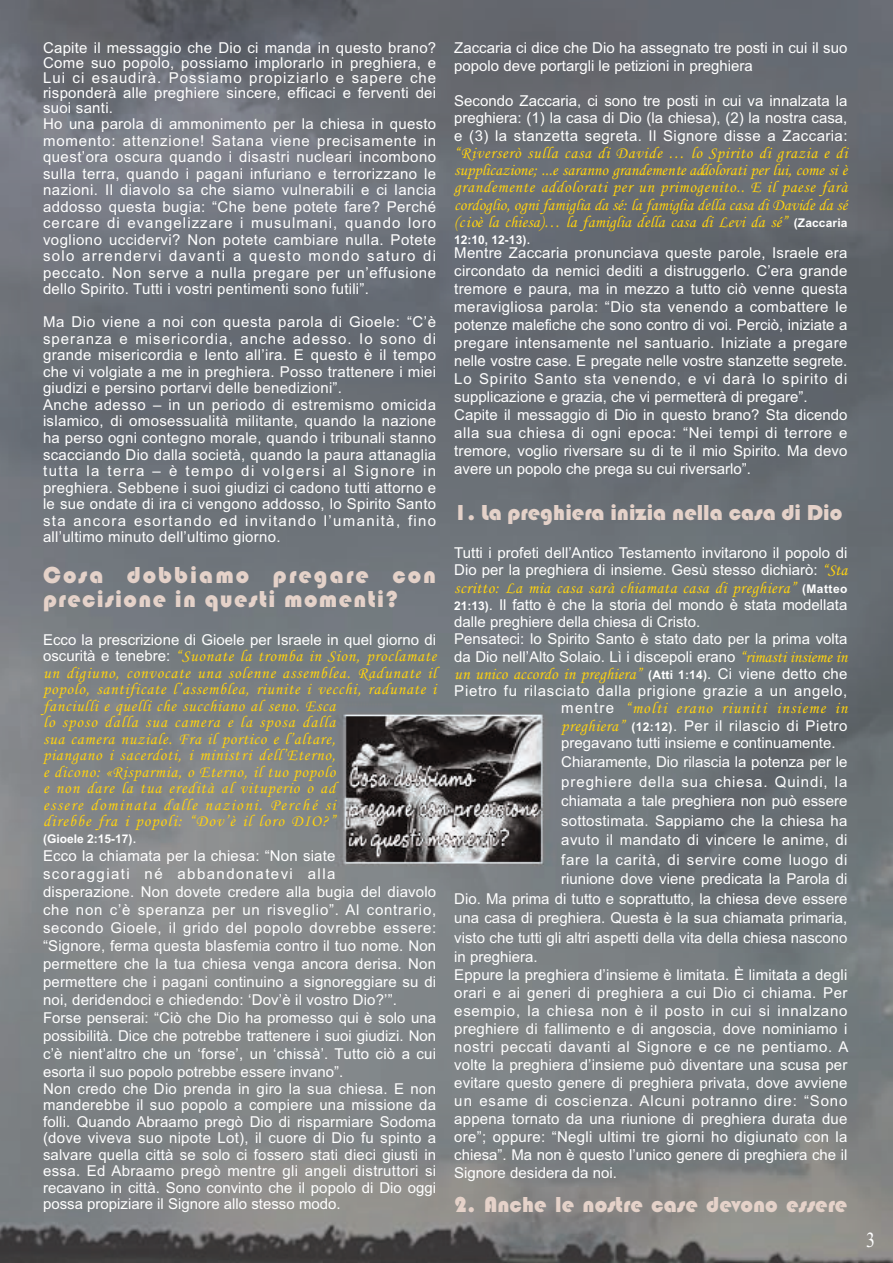
<style>
.page{position:relative;width:893px;height:1263px;background:#fff}
.page>*{position:absolute;margin:0;border:0;box-sizing:border-box;transform-origin:0 0}
.t1{font:24px/24px "Bauhaus 93";letter-spacing:.055em;color:#e5d2c9}
.t2{font:22.5px "Bauhaus 93";color:#e5d2c9}
.t3{font:21.6px "Times New Roman";color:#fff;scale:.83 1}
.t4{font:16.5px/16.5px "Monotype Corsiva";letter-spacing:.045em;color:#fed20f}
.t5{font:16.5px "Monotype Corsiva";letter-spacing:.01em;color:#fed20f}
.t6{font:16.5px "Monotype Corsiva";letter-spacing:.065em;color:#fed20f}
.t7{font:15px/18px "Arial";letter-spacing:.015em;color:#fff}
.t8{font:15px "Arial";letter-spacing:.045em;color:#fff}
.t9{font:15px "Arial";letter-spacing:.06em;color:#fff}
.t10{font:700 12px "Arial";color:#fff}
.s1{font-family:"Arial";font-size:15px;color:#fff}
.s2{font-weight:400;font-size:15px}
.s3{font-family:"Arial";font-weight:700;font-size:12px;color:#fff}
.s4{font-family:"Monotype Corsiva";font-size:16.5px;color:#fed20f}
.s5{font-weight:700;font-size:12px}
</style>
<div class="page">
<img style="left:0;top:0;width:893px;height:1263px">
<p class="t7" style="left:43px;top:40px;width:395px;line-height:15px;text-align:justify">Capite il messaggio che Dio ci manda in questo brano?<br>Come suo popolo, possiamo implorarlo in preghiera, e Lui ci esaudirà. Possiamo propiziarlo e sapere che risponderà alle preghiere sincere, efficaci e ferventi dei suoi santi.</p>
<p class="t7" style="left:43px;top:116px;width:395px;line-height:16.5px;text-align:justify">Ho una parola di ammonimento per la chiesa in questo momento: attenzione! Satana viene precisamente in quest’ora oscura quando i disastri nucleari incombono sulla terra, quando i pagani infuriano e terrorizzano le nazioni. Il diavolo sa che siamo vulnerabili e ci lancia addosso questa bugia: “Che bene potete fare? Perché cercare di evangelizzare i musulmani, quando loro vogliono uccidervi? Non potete cambiare nulla. Potete solo arrendervi davanti a questo mondo saturo di peccato. Non serve a nulla pregare per un’effusione dello Spirito. Tutti i vostri pentimenti sono futili”.</p>
<p class="t7" style="left:43px;top:314px;width:395px;line-height:16.5px">Ma Dio viene a noi con questa parola di Gioele: “C’è speranza e misericordia, anche adesso. Io sono di grande misericordia e lento all’ira. E questo è il tempo che vi volgiate a me in preghiera. Posso trattenere i miei giudizi e persino portarvi delle benedizioni”.<br>Anche adesso – in un periodo di estremismo omicida islamico, di omosessualità militante, quando la nazione ha perso ogni contegno morale, quando i tribunali stanno scacciando Dio dalla società, quando la paura attanaglia tutta la terra – è tempo di volgersi al Signore in preghiera. Sebbene i suoi giudizi ci cadono tutti attorno e le sue ondate di ira ci vengono addosso, lo Spirito Santo sta ancora esortando ed invitando l’umanità, fino all’ultimo minuto dell’ultimo giorno.</p>
<h1 class="t1" style="left:43px;top:562px;width:395px">Cosa dobbiamo pregare con precisione in questi momenti?</h1>
<p class="t7" style="left:43px;top:631px;width:395px">Ecco la prescrizione di Gioele per Israele in quel giorno di</p>
<p class="t4" style="left:43px;top:647px;width:395px"><span class="s1">oscurità e tenebre:</span> “Suonate la tromba in Sion, proclamate un digiuno, convocate una solenne assemblea. Radunate il popolo, santificate l’assemblea, riunite i vecchi, radunate i fanciulli e quelli che succhiano al seno. Esca<br>lo sposo dalla sua camera e la sposa dalla<br>sua camera nuziale. Fra il portico e l’altare,<br>piangano i sacerdoti, i ministri dell’Eterno,<br>e dicono: «Risparmia, o Eterno, il tuo popolo<br>e non dare la tua eredità al vituperio o ad<br>essere dominata dalle nazioni. Perché si<br>direbbe fra i popoli: “Dov’è il loro DIO?”</p>
<p class="t10" style="left:43px;top:832px;width:95px">(Gioele 2:15-17)<span class="s2">.</span></p>
<p class="t7" style="left:43px;top:847px;width:395px">Ecco la chiamata per la chiesa: “Non siate<br>scoraggiati né abbandonatevi alla<br>disperazione. Non dovete credere alla bugia del diavolo che non c’è speranza per un risveglio”. Al contrario, secondo Gioele, il grido del popolo dovrebbe essere: “Signore, ferma questa blasfemia contro il tuo nome. Non permettere che la tua chiesa venga ancora derisa. Non permettere che i pagani continuino a signoreggiare su di noi, deridendoci e chiedendo: ‘Dov’è il vostro Dio?’”.<br>Forse penserai: “Ciò che Dio ha promesso qui è solo una possibilità. Dice che potrebbe trattenere i suoi giudizi. Non c’è nient’altro che un ‘forse’, un ‘chissà’. Tutto ciò a cui esorta il suo popolo potrebbe essere invano”.</p>
<p class="t7" style="left:43px;top:1080px;width:395px;line-height:16.5px;text-align:justify">Non credo che Dio prenda in giro la sua chiesa. E non manderebbe il suo popolo a compiere una missione da folli. Quando Abraamo pregò Dio di risparmiare Sodoma (dove viveva suo nipote Lot), il cuore di Dio fu spinto a salvare quella città se solo ci fossero stati dieci giusti in essa. Ed Abraamo pregò mentre gli angeli distruttori si recavano in città. Sono convinto che il popolo di Dio oggi possa propiziare il Signore allo stesso modo.</p>
<p class="t7" style="left:454px;top:39px;width:395px">Zaccaria ci dice che Dio ha assegnato tre posti in cui il suo popolo deve portargli le petizioni in preghiera</p>
<p class="t7" style="left:454px;top:92px;width:395px;line-height:17.2px;text-align:justify">Secondo Zaccaria, ci sono tre posti in cui va innalzata la preghiera: (1) la casa di Dio (la chiesa), (2) la nostra casa, e (3) la stanzetta segreta. Il Signore disse a Zaccaria:</p>
<p class="t4" style="left:454px;top:144px;width:395px;line-height:17.2px;text-align:justify">“Riverserò sulla casa di Davide … lo Spirito di grazia e di supplicazione; ...e saranno grandemente addolorati per lui, come si è grandemente addolorati per un primogenito.. E il paese farà cordoglio, ogni famiglia da sé: la famiglia della casa di Davide da sé (cioè la chiesa)… la famiglia della casa di Levi da sé” <span class="s3">(Zaccaria</span></p>
<p class="t10" style="left:454px;top:233px;width:78px">12:10, 12-13)<span class="s2">.</span></p>
<p class="t7" style="left:454px;top:244px;width:395px">Mentre Zaccaria pronunciava queste parole, Israele era circondato da nemici dediti a distruggerlo. C’era grande tremore e paura, ma in mezzo a tutto ciò venne questa meravigliosa parola: “Dio sta venendo a combattere le potenze malefiche che sono contro di voi. Perciò, iniziate a pregare intensamente nel santuario. Iniziate a pregare nelle vostre case. E pregate nelle vostre stanzette segrete.<br>Lo Spirito Santo sta venendo, e vi darà lo spirito di supplicazione e grazia, che vi permetterà di pregare”.<br>Capite il messaggio di Dio in questo brano? Sta dicendo alla sua chiesa di ogni epoca: “Nei tempi di terrore e tremore, voglio riversare su di te il mio Spirito. Ma devo avere un popolo che prega su cui riversarlo”.</p>
<h2 class="t2" style="left:454px;top:499px;width:389px">1. La preghiera inizia nella casa di Dio</h2>
<p class="t7" style="left:454px;top:544px;width:395px;line-height:17.2px">Tutti i profeti dell’Antico Testamento invitarono il popolo di<br>Dio per la preghiera di insieme. Gesù stesso dichiarò: <span class="s4">“Sta</span></p>
<p class="t4" style="left:454px;top:579px;width:395px">scritto: La mia casa sarà chiamata casa di preghiera” <span class="s3">(Matteo</span></p>
<p class="t7" style="left:454px;top:596px;width:395px;line-height:17.2px"><span class="s5">21:13)</span>. Il fatto è che la storia del mondo è stata modellata dalle preghiere della chiesa di Cristo.<br>Pensateci: lo Spirito Santo è stato dato per la prima volta da Dio nell’Alto Solaio. Lì i discepoli erano <span class="s4">“rimasti insieme in</span></p>
<p class="t5" style="left:454px;top:663px;width:395px">un unico accordo in preghiera” <span class="s3">(Atti 1:14)</span><span class="s1">. Ci viene detto che</span></p>
<p class="t8" style="left:454px;top:682px;width:395px">Pietro fu rilasciato dalla prigione grazie a un angelo,</p>
<p class="t6" style="left:561px;top:698px;width:288px"><span class="s1">mentre</span> “molti erano riuniti insieme in</p>
<p class="t7" style="left:561px;top:717px;width:288px;line-height:17.2px"><span class="s4">preghiera”</span> <span class="s5">(12:12)</span>. Per il rilascio di Pietro pregavano tutti insieme e continuamente.</p>
<p class="t7" style="left:561px;top:753px;width:288px">Chiaramente, Dio rilascia la potenza per le</p>
<p class="t9" style="left:561px;top:773px;width:288px">preghiere della sua chiesa. Quindi, la</p>
<p class="t7" style="left:561px;top:792px;width:288px">chiamata a tale preghiera non può essere</p>
<p class="t7" style="left:561px;top:812px;width:288px">sottostimata. Sappiamo che la chiesa ha</p>
<p class="t7" style="left:561px;top:831px;width:288px">avuto il mandato di vincere le anime, di</p>
<p class="t8" style="left:561px;top:851px;width:288px">fare la carità, di servire come luogo di</p>
<p class="t7" style="left:561px;top:870px;width:288px">riunione dove viene predicata la Parola di</p>
<p class="t7" style="left:454px;top:890px;width:395px">Dio. Ma prima di tutto e soprattutto, la chiesa deve essere</p>
<p class="t7" style="left:454px;top:909px;width:395px">una casa di preghiera. Questa è la sua chiamata primaria,</p>
<p class="t7" style="left:454px;top:929px;width:395px">visto che tutti gli altri aspetti della vita della chiesa nascono</p>
<p class="t7" style="left:454px;top:948px;width:85px">in preghiera.</p>
<p class="t7" style="left:454px;top:966px;width:396px;text-align:justify">Eppure la preghiera d’insieme è limitata. È limitata a degli orari e ai generi di preghiera a cui Dio ci chiama. Per esempio, la chiesa non è il posto in cui si innalzano preghiere di fallimento e di angoscia, dove nominiamo i nostri peccati davanti al Signore e ce ne pentiamo. A volte la preghiera d’insieme può diventare una scusa per evitare questo genere di preghiera privata, dove avviene un esame di coscienza. Alcuni potranno dire: “Sono appena tornato da una riunione di preghiera durata due ore”; oppure: “Negli ultimi tre giorni ho digiunato con la chiesa”. Ma non è questo l’unico genere di preghiera che il Signore desidera da noi.</p>
<h2 class="t2" style="left:454px;top:1191px;width:395px">2. Anche le nostre case devono essere</h2>
<h3 class="t3" style="left:866px;top:1226px;width:12px">3</h3>
</div>
